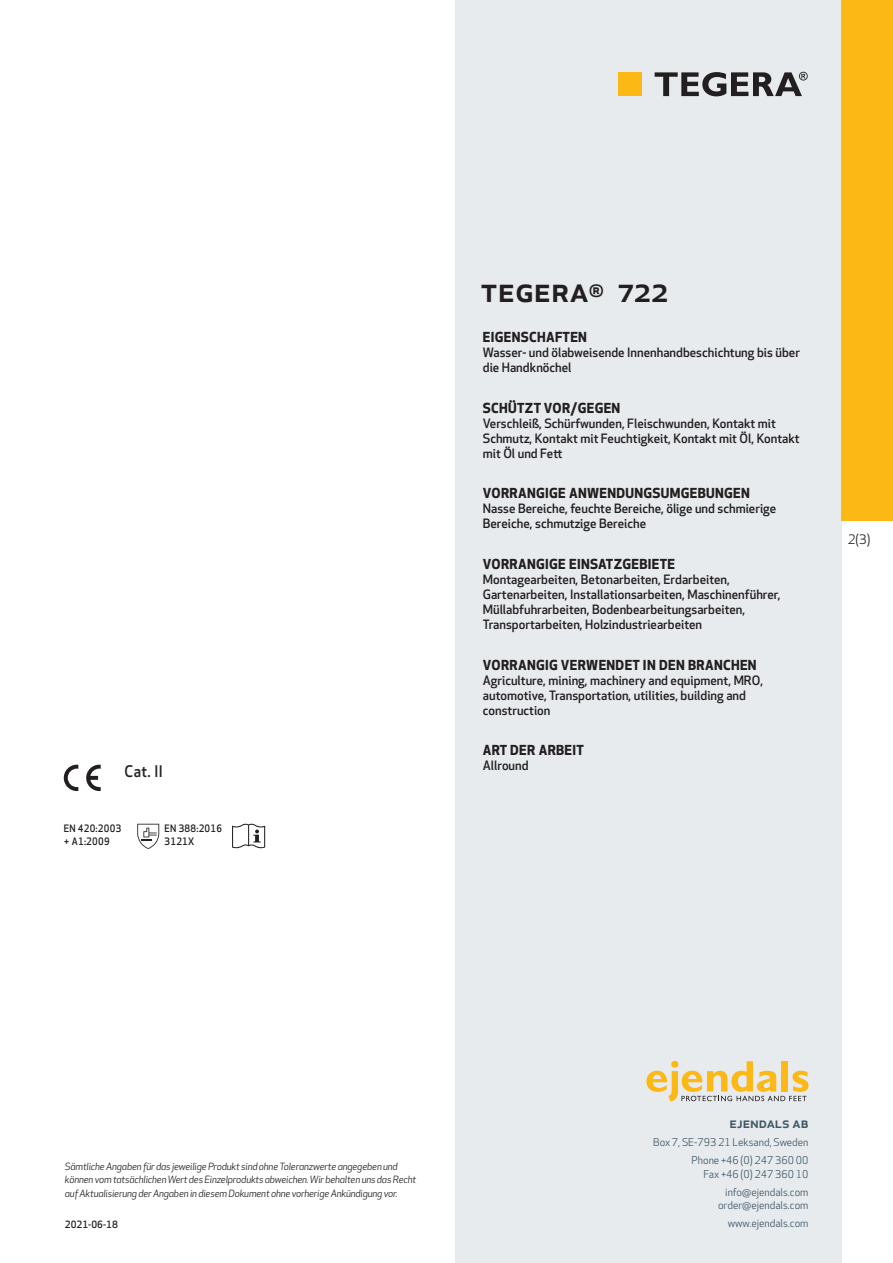
<style>
.page{position:relative;width:893px;height:1263px;background:#fff}
.page>*{position:absolute;margin:0;border:0;box-sizing:border-box;transform-origin:0 0}
.prodname{font:500 34.5px "Apex New";color:#231f20}
.t1{font:500 15.6px "Apex New";color:#231f20;scale:.95 1}
.t2{font:500 15px "Apex New";color:#405968}
.Funktion_body{font:700 13.5px "Apex New";letter-spacing:.025em;color:#231f20}
.t3{font:12.75px "Apex New";color:#231f20}
.Funktion_body-2{font:500 12.6px/15px "Apex New";color:#231f20}
.t4{font:10.5px/18px "Apex New";color:#405968;text-align:right}
.PictogramText{font:500 10.05px/13.5px "Apex New";letter-spacing:.025em;color:#231f20;scale:.95 1}
.t5{font:italic 9.75px/13.5px "Apex New";letter-spacing:-.015em;color:#231f20}
.t6{font:500 9.75px "Apex New";color:#231f20}
</style>
<div class="page">
<div style="left:455px;top:0;width:387px;height:1263px;background:#e8ebee"></div>
<svg style="left:646px;top:1061px;width:162px;height:40px"></svg>
<div style="left:842px;top:0;width:51px;height:520px;background:#fcb814"></div>
<div style="left:618px;top:72px;width:24px;height:24px;background:#fcb814"></div>
<svg style="left:655px;top:72px;width:153px;height:24px"></svg>
<svg style="left:86px;top:765px;width:15px;height:26px"></svg>
<svg style="left:64px;top:765px;width:14px;height:26px"></svg>
<svg style="left:137px;top:824px;width:22px;height:25px"></svg>
<svg style="left:232px;top:824px;width:33px;height:24px"></svg>
<p class="t1" style="left:125px;top:761px;width:42px">Cat. II</p>
<p class="PictogramText" style="left:64px;top:821px;width:62px">EN 420:2003 + A1:2009</p>
<p class="PictogramText" style="left:165px;top:821px;width:62px">EN 388:2016</p>
<p class="PictogramText" style="left:165px;top:834px;width:33px">3121X</p>
<p class="prodname" style="left:480px;top:266px;width:189px">TEGERA<sup>®</sup> 722</p>
<p class="Funktion_body" style="left:483px;top:327px;width:106px">EIGENSCHAFTEN</p>
<p class="Funktion_body-2" style="left:483px;top:345px;width:319px">Wasser- und ölabweisende Innenhandbeschichtung bis über die Handknöchel</p>
<p class="Funktion_body" style="left:483px;top:398px;width:139px">SCHÜTZT VOR/GEGEN</p>
<p class="Funktion_body-2" style="left:483px;top:415px;width:318px">Verschleiß, Schürfwunden, Fleischwunden, Kontakt mit<br>Schmutz, Kontakt mit Feuchtigkeit, Kontakt mit Öl, Kontakt mit Öl und Fett</p>
<p class="Funktion_body" style="left:483px;top:483px;width:269px">VORRANGIGE ANWENDUNGSUMGEBUNGEN</p>
<p class="Funktion_body-2" style="left:483px;top:501px;width:295px">Nasse Bereiche, feuchte Bereiche, ölige und schmierige<br>Bereiche, schmutzige Bereiche</p>
<p class="Funktion_body" style="left:483px;top:554px;width:194px">VORRANGIGE EINSATZGEBIETE</p>
<p class="Funktion_body-2" style="left:483px;top:571px;width:299px">Montagearbeiten, Betonarbeiten, Erdarbeiten, Gartenarbeiten, Installationsarbeiten, Maschinenführer, Müllabfuhrarbeiten, Bodenbearbeitungsarbeiten, Transportarbeiten, Holzindustriearbeiten</p>
<p class="Funktion_body" style="left:483px;top:655px;width:275px">VORRANGIG VERWENDET IN DEN BRANCHEN</p>
<p class="Funktion_body-2" style="left:483px;top:672px;width:282px">Agriculture, mining, machinery and equipment, MRO, automotive, Transportation, utilities, building and construction</p>
<p class="Funktion_body" style="left:483px;top:740px;width:103px">ART DER ARBEIT</p>
<p class="Funktion_body-2" style="left:483px;top:758px;width:47px">Allround</p>
<p class="t3" style="left:848px;top:531px;width:24px">2(3)</p>
<p class="t5" style="left:65px;top:1159px;width:353px">Sämtliche Angaben für das jeweilige Produkt sind ohne Toleranzwerte angegeben und können vom tatsächlichen Wert des Einzelprodukts abweichen. Wir behalten uns das Recht auf Aktualisierung der Angaben in diesem Dokument ohne vorherige Ankündigung vor.</p>
<p class="t6" style="left:65px;top:1218px;width:54px">2021-06-18</p>
<p class="t2" style="left:729px;top:1113px;width:80px">ejendals ab</p>
<p class="t4" style="left:653px;top:1133px;width:157px">Box 7, SE-793 21 Leksand, Sweden<br>Phone +46 (0) 247 360 00</p>
<p class="t4" style="left:703px;top:1165px;width:107px">Fax +46 (0) 247 360 10 info@ejendals.com</p>
<p class="t4" style="left:718px;top:1196px;width:92px">order@ejendals.com</p>
<p class="t4" style="left:728px;top:1215px;width:82px">www.ejendals.com</p>
</div>
